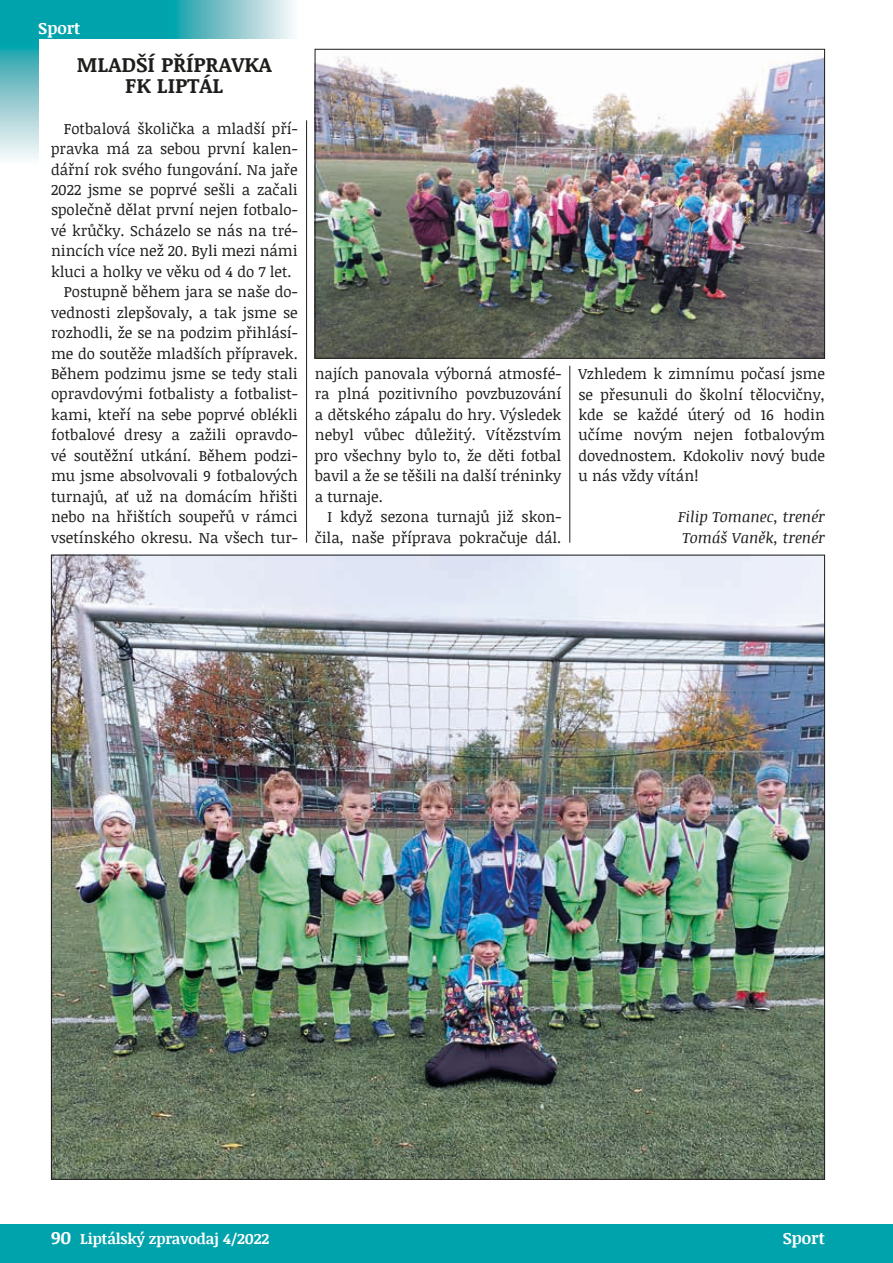
<style>
.page{position:relative;width:893px;height:1263px;background:#fff}
.page>*{position:absolute;margin:0;border:0;box-sizing:border-box;transform-origin:0 0}
.t1{font:700 21px/20.4px "Noticia Text";color:#1d1d1b;text-align:center}
.t2{font:700 16.5px "Noticia Text";color:#fff}
.t3{font:15px/20.4px "Noticia Text";color:#1d1d1b;text-align:justify}
.t4{font:italic 15px/20.4px "Noticia Text";color:#1d1d1b}
.t5{font:700 15px "Noticia Text";letter-spacing:-.01em;color:#fff}
.s1{font-size:18px}
</style>
<div class="page">
<div style="left:0;top:1225px;width:893px;height:38px;background:#00a2ac"></div>
<svg style="left:0;top:0;width:293px;height:38px;background:#38b2ba"></svg>
<svg style="left:0;top:38px;width:38px;height:121px;background:#87c9cf"></svg>
<hr style="left:306px;top:120px;width:1px;height:423px;background:#1d1d1b">
<hr style="left:569px;top:366px;width:1px;height:177px;background:#1d1d1b">
<img style="left:53px;top:557px;width:770px;height:621px">
<img style="left:317px;top:55px;width:506px;height:302px">
<div style="left:315px;top:49px;width:510px;height:310px;border:1px solid #1d1d1b"></div>
<p class="t2" style="left:38px;top:16px;width:44px">Sport</p>
<h1 class="t1" style="left:77px;top:54px;width:196px">MLADŠÍ PŘÍPRAVKA<br>FK LIPTÁL</h1>
<p class="t3" style="left:64px;top:118px;width:235px">Fotbalová školička a mladší pří-</p>
<p class="t3" style="left:51px;top:138px;width:248px">pravka má za sebou první kalen-</p>
<p class="t3" style="left:51px;top:159px;width:248px">dářní rok svého fungování. Na jaře</p>
<p class="t3" style="left:51px;top:179px;width:248px">2022 jsme se poprvé sešli a začali</p>
<p class="t3" style="left:51px;top:199px;width:248px">společně dělat první nejen fotbalo-</p>
<p class="t3" style="left:51px;top:220px;width:248px">vé krůčky. Scházelo se nás na tré-</p>
<p class="t3" style="left:51px;top:240px;width:248px">nincích více než 20. Byli mezi námi</p>
<p class="t3" style="left:51px;top:261px;width:242px">kluci a holky ve věku od 4 do 7 let.</p>
<p class="t3" style="left:64px;top:281px;width:235px">Postupně během jara se naše do-</p>
<p class="t3" style="left:51px;top:302px;width:248px">vednosti zlepšovaly, a tak jsme se</p>
<p class="t3" style="left:51px;top:322px;width:248px">rozhodli, že se na podzim přihlásí-</p>
<p class="t3" style="left:51px;top:343px;width:248px">me do soutěže mladších přípravek.</p>
<p class="t3" style="left:51px;top:363px;width:248px">Během podzimu jsme se tedy stali</p>
<p class="t3" style="left:51px;top:383px;width:248px">opravdovými fotbalisty a fotbalist-</p>
<p class="t3" style="left:51px;top:404px;width:248px">kami, kteří na sebe poprvé oblékli</p>
<p class="t3" style="left:51px;top:424px;width:248px">fotbalové dresy a zažili opravdo-</p>
<p class="t3" style="left:51px;top:445px;width:248px">vé soutěžní utkání. Během podzi-</p>
<p class="t3" style="left:51px;top:465px;width:248px">mu jsme absolvovali 9 fotbalových</p>
<p class="t3" style="left:51px;top:486px;width:248px">turnajů, ať už na domácím hřišti</p>
<p class="t3" style="left:51px;top:506px;width:248px">nebo na hřištích soupeřů v rámci</p>
<p class="t3" style="left:51px;top:527px;width:248px">vsetínského okresu. Na všech tur-</p>
<p class="t3" style="left:315px;top:363px;width:248px">najích panovala výborná atmosfé&shy;ra plná pozitivního povzbuzování a dětského zápalu do hry. Výsledek nebyl vůbec důležitý. Vítězstvím pro všechny bylo to, že děti fotbal bavil a že se těšili na další tréninky a turnaje.</p>
<p class="t3" style="left:315px;top:506px;width:248px;text-align:right">I když sezona turnajů již skon&shy;čila, naše příprava pokračuje dál.</p>
<p class="t3" style="left:578px;top:363px;width:248px">Vzhledem k zimnímu počasí jsme se přesunuli do školní tělocvičny, kde se každé úterý od 16 hodin učíme novým nejen fotbalovým dovednostem. Kdokoliv nový bude u nás vždy vítán!</p>
<p class="t4" style="left:678px;top:506px;width:148px">Filip Tomanec, trenér<br>Tomáš Vaněk, trenér</p>
<p class="t5" style="left:51px;top:1228px;width:220px"><span class="s1">90</span> Liptálský zpravodaj 4/2022</p>
<p class="t2" style="left:783px;top:1226px;width:44px">Sport</p>
</div>
